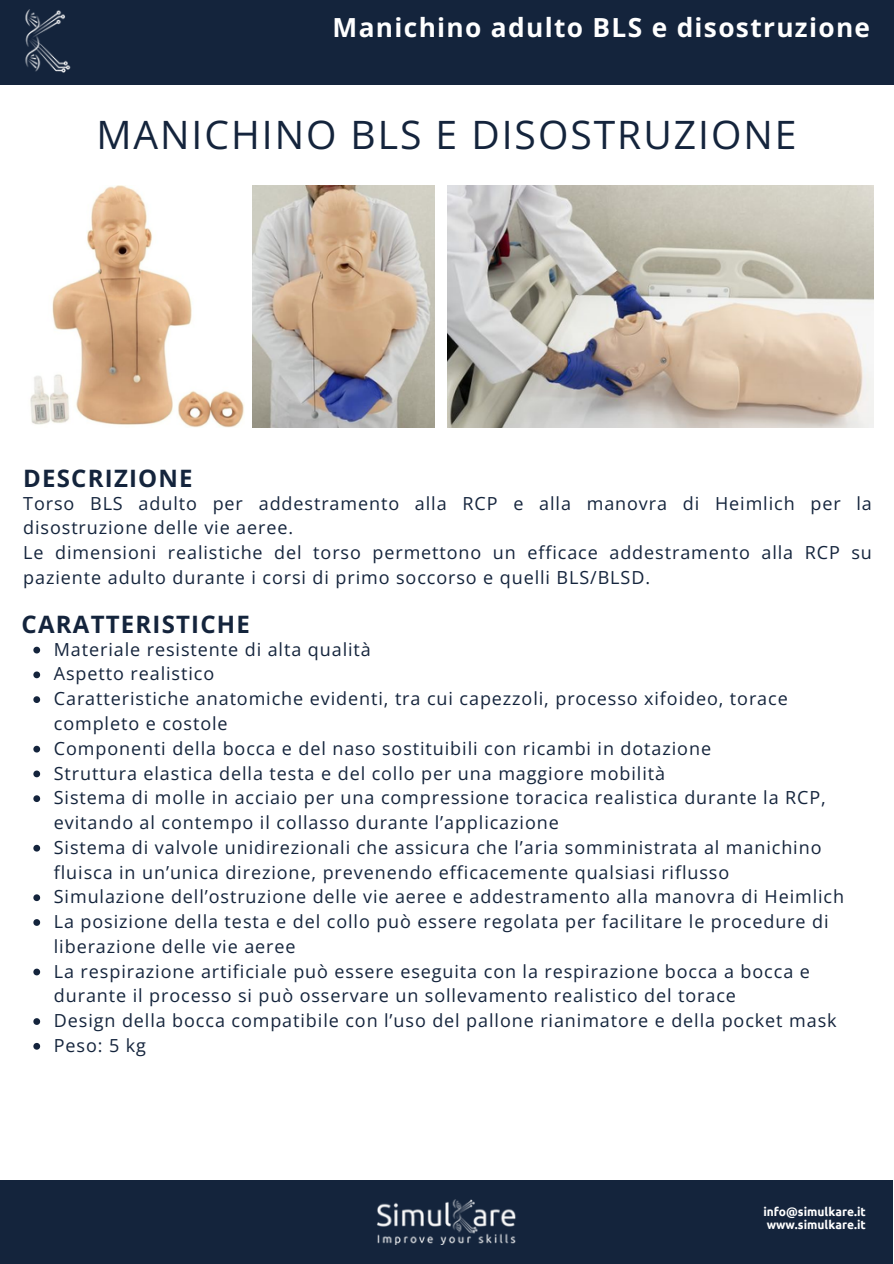
<style>
.page{position:relative;width:894px;height:1264px;background:#fff}
.page>*{position:absolute;margin:0;border:0;box-sizing:border-box;transform-origin:0 0}
.t1{font:39px "Open Sans";letter-spacing:.05em;color:#14243c}
.t2{font:700 26.25px "Open Sans";letter-spacing:.05em;color:#fff}
.t3{font:700 24px "Open Sans";letter-spacing:.05em;color:#14243c}
.t4{font:18px/24.8px "Open Sans";letter-spacing:.05em;color:#14243c}
.t5{font:700 12px/13.5px "Ubuntu";color:#fff}
</style>
<div class="page">
<div style="left:0;top:1179px;width:892px;height:84px;background:#14243c"></div>
<img style="left:377px;top:1199px;width:139px;height:45px">
<div style="left:0;top:0;width:892px;height:85px;background:#14243c"></div>
<img style="left:25px;top:10px;width:46px;height:63px">
<img style="left:30px;top:185px;width:214px;height:242px">
<img style="left:252px;top:185px;width:182px;height:242px">
<img style="left:447px;top:185px;width:425px;height:242px">
<svg style="left:33px;top:646px;width:7px;height:7px"></svg>
<svg style="left:33px;top:671px;width:7px;height:7px"></svg>
<svg style="left:33px;top:696px;width:7px;height:7px"></svg>
<svg style="left:33px;top:745px;width:7px;height:7px"></svg>
<svg style="left:33px;top:770px;width:7px;height:7px"></svg>
<svg style="left:33px;top:795px;width:7px;height:7px"></svg>
<svg style="left:33px;top:844px;width:7px;height:7px"></svg>
<svg style="left:33px;top:894px;width:7px;height:7px"></svg>
<svg style="left:33px;top:919px;width:7px;height:6px"></svg>
<svg style="left:33px;top:968px;width:7px;height:7px"></svg>
<svg style="left:33px;top:1018px;width:7px;height:6px"></svg>
<svg style="left:33px;top:1042px;width:7px;height:7px"></svg>
<h3 class="t2" style="left:332px;top:9px;width:539px">Manichino adulto BLS e disostruzione</h3>
<p class="t1" style="left:96px;top:107px;width:701px">MANICHINO BLS E DISOSTRUZIONE</p>
<p class="t3" style="left:23px;top:461px;width:171px">DESCRIZIONE</p>
<p class="t4" style="left:23px;top:490px;width:850px">Torso BLS adulto per addestramento alla RCP e alla manovra di Heimlich per la disostruzione delle vie aeree.<br>Le dimensioni realistiche del torso permettono un efficace addestramento alla RCP su paziente adulto durante i corsi di primo soccorso e quelli BLS/BLSD.</p>
<p class="t3" style="left:22px;top:607px;width:230px">CARATTERISTICHE</p>
<p class="t4" style="left:54px;top:636px;width:318px">Materiale resistente di alta qualità</p>
<p class="t4" style="left:54px;top:661px;width:162px">Aspetto realistico</p>
<h2 class="t4" style="left:54px;top:686px;width:735px">Caratteristiche anatomiche evidenti, tra cui capezzoli, processo xifoideo, torace completo e costole</h2>
<h4 class="t4" style="left:54px;top:735px;width:658px">Componenti della bocca e del naso sostituibili con ricambi in dotazione</h4>
<h2 class="t4" style="left:54px;top:760px;width:612px">Struttura elastica della testa e del collo per una maggiore mobilità</h2>
<p class="t4" style="left:54px;top:785px;width:773px">Sistema di molle in acciaio per una compressione toracica realistica durante la RCP, evitando al contempo il collasso durante l’applicazione</p>
<p class="t4" style="left:54px;top:834px;width:769px">Sistema di valvole unidirezionali che assicura che l’aria somministrata al manichino fluisca in un’unica direzione, prevenendo efficacemente qualsiasi riflusso</p>
<p class="t4" style="left:54px;top:884px;width:791px">Simulazione dell’ostruzione delle vie aeree e addestramento alla manovra di Heimlich</p>
<p class="t4" style="left:54px;top:908px;width:776px">La posizione della testa e del collo può essere regolata per facilitare le procedure di liberazione delle vie aeree</p>
<p class="t4" style="left:54px;top:958px;width:757px">La respirazione artificiale può essere eseguita con la respirazione bocca a bocca e durante il processo si può osservare un sollevamento realistico del torace</p>
<p class="t4" style="left:54px;top:1007px;width:784px">Design della bocca compatibile con l’uso del pallone rianimatore e della pocket mask</p>
<p class="t4" style="left:54px;top:1032px;width:94px">Peso: 5 kg</p>
<h1 class="t5" style="left:763px;top:1204px;width:104px">info@simulkare.it www.simulkare.it</h1>
</div>
